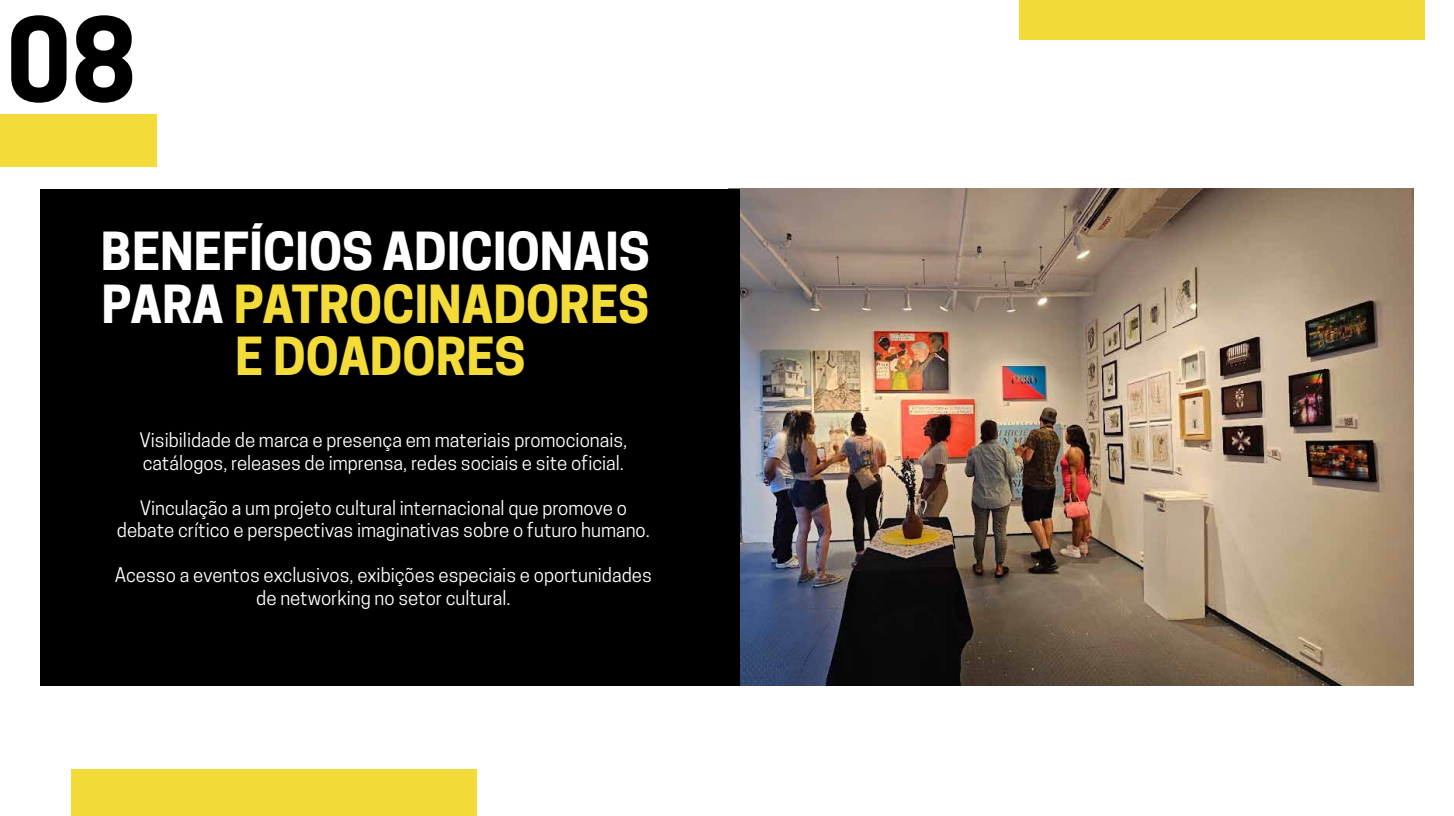
<style>
.page{position:relative;width:1454px;height:816px;background:#fff}
.page>*{position:absolute;margin:0;border:0;box-sizing:border-box;transform-origin:0 0}
.t1{font:700 108.38px "Cooper Hewitt";color:#000}
.t2{font:700 49.25px/52.4px "Cooper Hewitt";color:#fff;text-align:center}
.t3{font:18.75px/22.5px "Cooper Hewitt";color:#fff;text-align:center}
.s1{color:#f3dc39}
</style>
<div class="page">
<div style="left:1018px;top:0;width:406px;height:40px;background:#f2db39"></div>
<div style="left:71px;top:769px;width:406px;height:46px;background:#f2db39"></div>
<img style="left:739px;top:189px;width:673px;height:496px">
<div style="left:41px;top:189px;width:698px;height:496px;background:#000"></div>
<div style="left:0;top:114px;width:156px;height:53px;background:#f3dc39"></div>
<h1 class="t1" style="left:6px;top:-4px;width:132px">08</h1>
<h2 class="t2" style="left:101px;top:226px;width:550px">BENEFÍCIOS ADICIONAIS<br>PARA <span class="s1">PATROCINADORES<br>E DOADORES</span></h2>
<p class="t3" style="left:139px;top:429px;width:489px;text-align:left">Visibilidade de marca e presença em materiais promocionais, catálogos, releases de imprensa, redes sociais e site oficial.</p>
<p class="t3" style="left:117px;top:496px;width:534px">Vinculação a um projeto cultural internacional que promove o debate crítico e perspectivas imaginativas sobre o futuro humano.</p>
<p class="t3" style="left:115px;top:564px;width:538px">Acesso a eventos exclusivos, exibições especiais e oportunidades de networking no setor cultural.</p>
</div>
